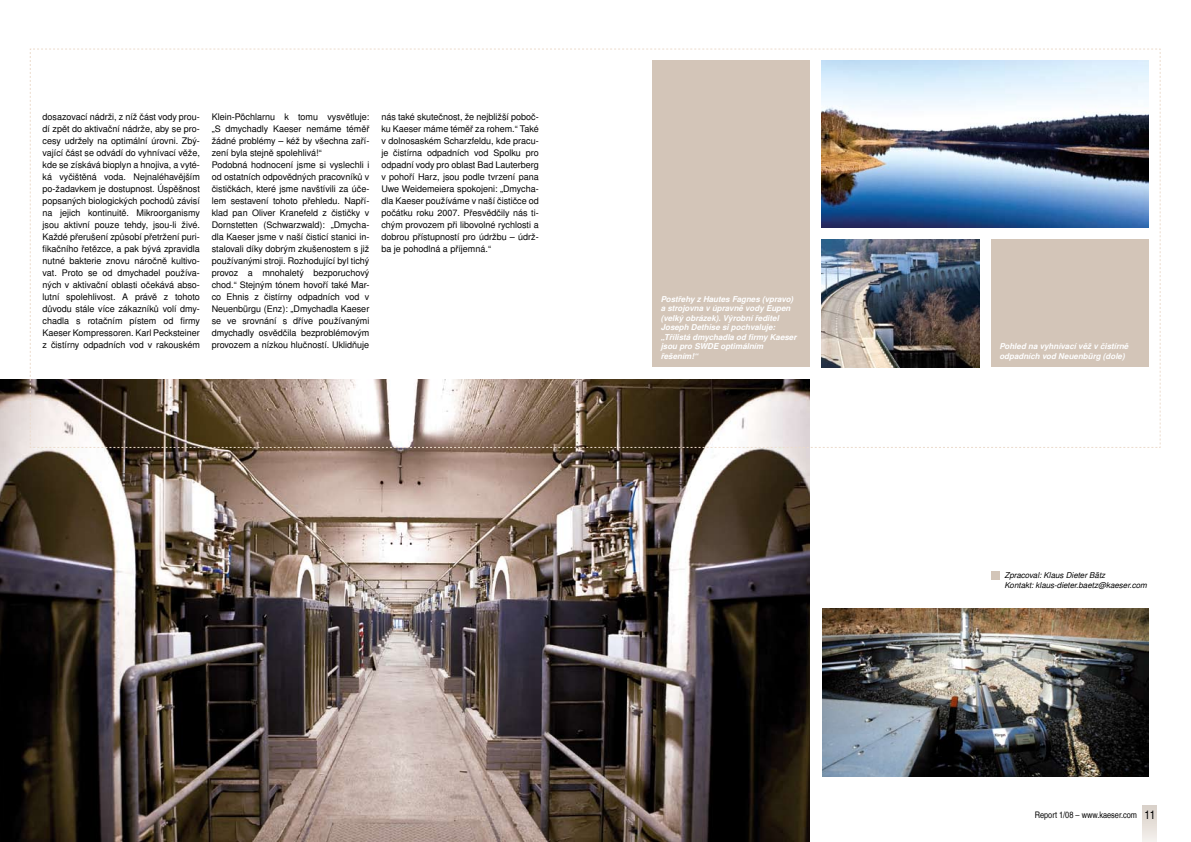
<style>
.page{position:relative;width:1191px;height:842px;background:#fff}
.page>*{position:absolute;margin:0;border:0;box-sizing:border-box;transform-origin:0 0}
.t1{font:9px/12px "Nimbus San L";color:#000;text-align:justify}
.t2{font:9px "Nimbus San L Reg Con";color:#000}
.t3{font:italic 700 8px/9.5px "Nimbus San L";color:#fff}
.t4{font:italic 8px/10px "Nimbus San L";color:#000}
.s1{font-size:12px}
</style>
<div class="page">
<svg style="left:1142px;top:806px;width:14px;height:36px"></svg>
<img style="left:0;top:379px;width:809px;height:463px">
<svg style="left:29px;top:48px;width:1132px;height:400px"></svg>
<div style="left:991px;top:240px;width:157px;height:127px;background:#d3c5b8"></div>
<img style="left:821px;top:61px;width:327px;height:166px">
<div style="left:652px;top:61px;width:157px;height:306px;background:#d3c5b8"></div>
<img style="left:821px;top:240px;width:158px;height:127px">
<img style="left:822px;top:609px;width:326px;height:168px">
<div style="left:991px;top:571px;width:8px;height:8px;background:#d3c5b8"></div>
<p class="t1" style="left:43px;top:111px;width:159px">dosazovací nádrži, z níž část vody prou&shy;dí zpět do aktivační nádrže, aby se pro&shy;cesy udržely na optimální úrovni. Zbý&shy;vající část se odvádí do vyhnívací věže, kde se získává bioplyn a hnojiva, a vyté&shy;ká vyčištěná voda. Nejnaléhavějším po-žadavkem je dostupnost. Úspěšnost popsaných biologických pochodů závisí na jejich kontinuitě. Mikroorganismy jsou aktivní pouze tehdy, jsou-li živé.<br>Každé přerušení způsobí přetržení puri&shy;fikačního řetězce, a pak bývá zpravidla nutné bakterie znovu náročně kultivo&shy;vat. Proto se od dmychadel používa&shy;ných v aktivační oblasti očekává abso&shy;lutní spolehlivost. A právě z tohoto důvodu stále více zákazníků volí dmy&shy;chadla s rotačním pístem od firmy Kaeser Kompressoren. Karl Pecksteiner z čistírny odpadních vod v rakouském</p>
<p class="t1" style="left:212px;top:111px;width:159px;text-align:left">Klein-Pöchlarnu k tomu vysvětluje: „S dmychadly Kaeser nemáme téměř žádné problémy – kéž by všechna zaří&shy;zení byla stejně spolehlivá!“<br>Podobná hodnocení jsme si vyslechli i od ostatních odpovědných pracovníků v čističkách, které jsme navštívili za úče&shy;lem sestavení tohoto přehledu. Napří&shy;klad pan Oliver Kranefeld z čističky v Dornstetten (Schwarzwald): „Dmycha&shy;dla Kaeser jsme v naší čisticí stanici in&shy;stalovali díky dobrým zkušenostem s již používanými stroji. Rozhodující byl tichý provoz a mnohaletý bezporuchový chod.“ Stejným tónem hovoří také Mar&shy;co Ehnis z čistírny odpadních vod v Neuenbürgu (Enz): „Dmychadla Kaeser se ve srovnání s dříve používanými dmychadly osvědčila bezproblémovým provozem a nízkou hlučností. Uklidňuje</p>
<p class="t1" style="left:381px;top:111px;width:159px">nás také skutečnost, že nejbližší poboč&shy;ku Kaeser máme téměř za rohem.“ Také v dolnosaském Scharzfeldu, kde pracu&shy;je čistírna odpadních vod Spolku pro odpadní vody pro oblast Bad Lauterberg v pohoří Harz, jsou podle tvrzení pana Uwe Weidemeiera spokojeni: „Dmycha&shy;dla Kaeser používáme v naší čističce od počátku roku 2007. Přesvědčily nás ti&shy;chým provozem při libovolné rychlosti a dobrou přístupností pro údržbu – údrž&shy;ba je pohodlná a příjemná.“</p>
<p class="t3" style="left:660px;top:294px;width:137px">Postřehy z Hautes Fagnes (vpravo) a strojovna v úpravně vody Eupen (velký obrázek). Výrobní ředitel<br>Joseph Dethise si pochvaluje: „Třílistá dmychadla od firmy Kaeser jsou pro SWDE optimálním řešením!“</p>
<p class="t3" style="left:999px;top:342px;width:130px">Pohled na vyhnívací věž v čistírně odpadních vod Neuenbürg (dole)</p>
<p class="t4" style="left:1004px;top:570px;width:144px">Zpracoval: Klaus Dieter Bätz<br>Kontakt: klaus-dieter.baetz@kaeser.com</p>
<p class="t2" style="left:1034px;top:809px;width:122px">Report 1/08 – www.kaeser.com <span class="s1">11</span></p>
</div>
